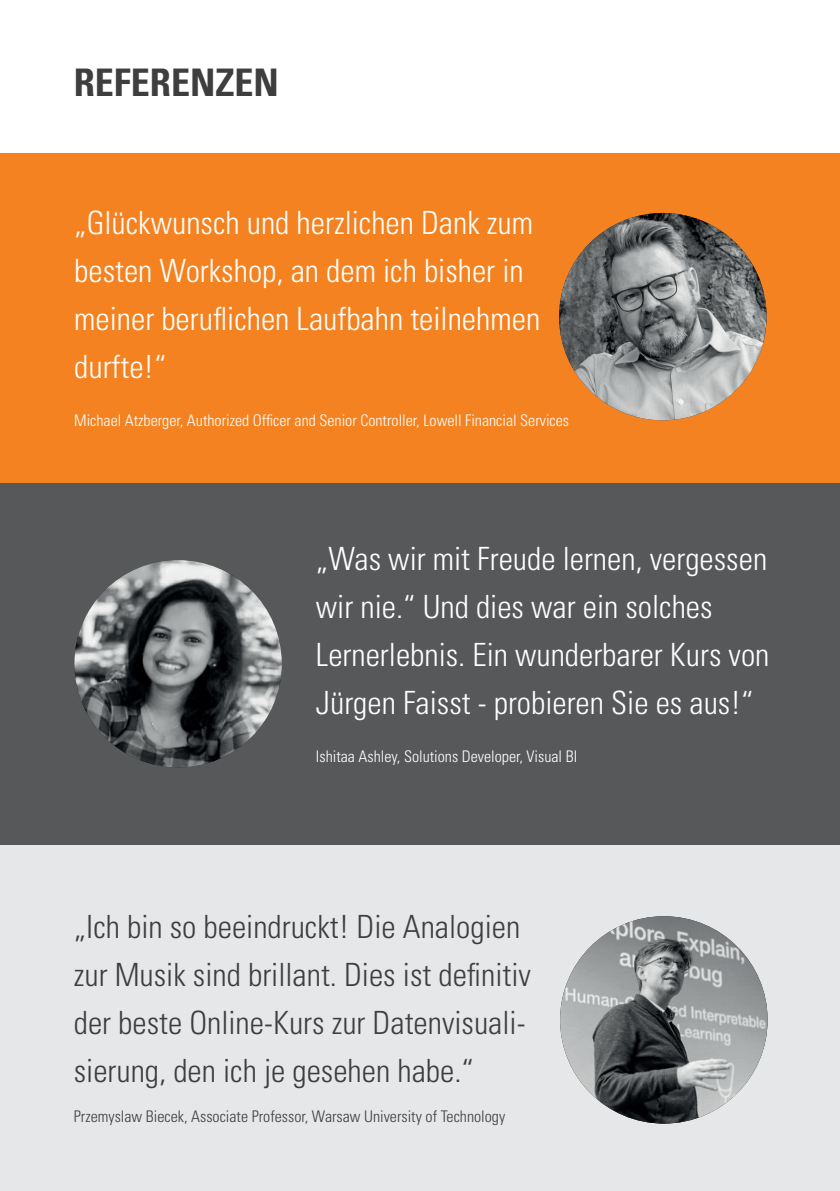
<style>
.page{position:relative;width:840px;height:1191px;background:#fff}
.page>*{position:absolute;margin:0;border:0;box-sizing:border-box;transform-origin:0 0}
.t1{font:700 condensed 38px "Univers LT Std";color:#3e3e3f}
.t2{font:300 condensed 32px/48px "Univers LT Std";color:#fff}
.t3{font:300 condensed 32px/48px "Univers LT Std";color:#3e3e3f}
.t4{font:300 condensed 16px "Univers LT Std";color:#fff}
.t5{font:300 condensed 16px "Univers LT Std";color:#3e3e3f}
</style>
<div class="page">
<div style="left:0;top:154px;width:839px;height:330px;background:#f58220"></div>
<div style="left:0;top:484px;width:839px;height:362px;background:#57585a"></div>
<div style="left:0;top:846px;width:839px;height:345px;background:#e6e7e9"></div>
<img style="left:74px;top:560px;width:208px;height:207px;border-radius:104px">
<img style="left:558px;top:213px;width:208px;height:207px;border-radius:104px">
<img style="left:559px;top:916px;width:208px;height:207px;border-radius:104px">
<p class="t1" style="left:74px;top:59px;width:206px">REFERENZEN</p>
<p class="t2" style="left:74px;top:198px;width:467px">„Glückwunsch und herzlichen Dank zum besten Workshop, an dem ich bisher in meiner beruflichen Laufbahn teilnehmen durfte!“</p>
<p class="t4" style="left:74px;top:410px;width:496px">Michael Atzberger, Authorized Officer and Senior Controller, Lowell Financial Services</p>
<p class="t2" style="left:316px;top:534px;width:455px">„Was wir mit Freude lernen, vergessen wir nie.“ Und dies war ein solches Lernerlebnis. Ein wunderbarer Kurs von Jürgen Faisst - probieren Sie es aus!“</p>
<p class="t4" style="left:316px;top:746px;width:263px">Ishitaa Ashley, Solutions Developer, Visual BI</p>
<p class="t3" style="left:74px;top:902px;width:458px">„Ich bin so beeindruckt! Die Analogien zur Musik sind brillant. Dies ist definitiv der beste Online-Kurs zur Datenvisuali&shy;sierung, den ich je gesehen habe.“</p>
<p class="t5" style="left:74px;top:1106px;width:433px">Przemyslaw Biecek, Associate Professor, Warsaw University of Technology</p>
</div>
